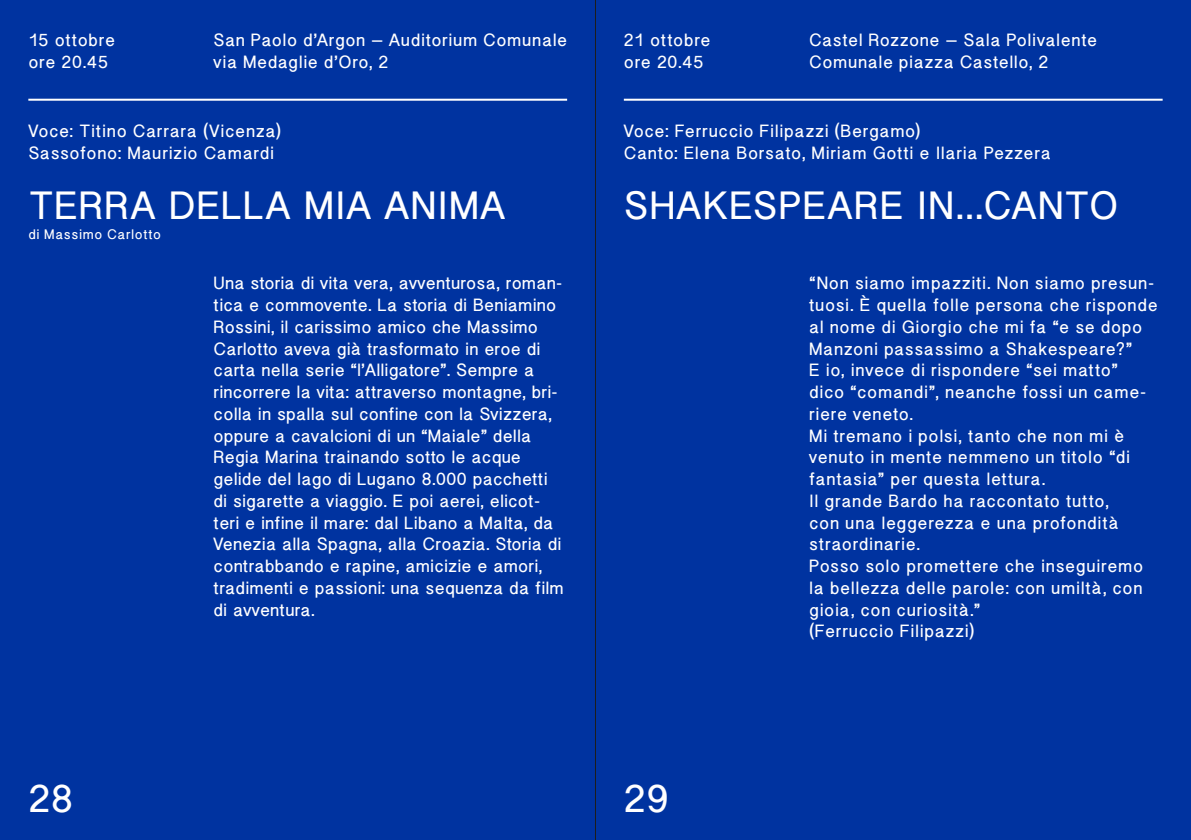
<style>
.page{position:relative;width:1191px;height:840px;background:#fff}
.page>*{position:absolute;margin:0;border:0;box-sizing:border-box;transform-origin:0 0}
.t1{font:700 40px "Boxer";letter-spacing:.035em;color:#fff}
.t2{font:700 18px/21.8px "Boxer";letter-spacing:.03em;color:#fff}
.t3{font:700 14px "Boxer";letter-spacing:.05em;color:#fff}
</style>
<div class="page">
<div style="left:0;top:0;width:595px;height:839px;background:#0033a0"></div>
<div style="left:595px;top:0;width:596px;height:839px;background:#0033a0"></div>
<hr style="left:624px;top:99px;width:538px;height:2px;background:#fff">
<hr style="left:28px;top:99px;width:539px;height:2px;background:#fff">
<hr style="left:595px;top:0;width:1px;height:839px;background:#1d1d1b">
<p class="t2" style="left:28px;top:29px;width:88px">15 ottobre ore 20.45</p>
<p class="t2" style="left:214px;top:29px;width:355px">San Paolo d’Argon – Auditorium Comunale via Medaglie d’Oro, 2</p>
<p class="t2" style="left:28px;top:120px;width:254px">Voce: Titino Carrara (Vicenza)<br>Sassofono: Maurizio Camardi</p>
<h1 class="t1" style="left:28px;top:181px;width:478px">TERRA DELLA MIA ANIMA</h1>
<p class="t3" style="left:28px;top:225px;width:134px">di Massimo Carlotto</p>
<p class="t2" style="left:214px;top:272px;width:352px">Una storia di vita vera, avventurosa, roman&shy;tica e commovente. La storia di Beniamino Rossini, il carissimo amico che Massimo Carlotto aveva già trasformato in eroe di carta nella serie “l’Alligatore”. Sempre a rincorrere la vita: attraverso montagne, bri&shy;colla in spalla sul confine con la Svizzera, oppure a cavalcioni di un “Maiale” della Regia Marina trainando sotto le acque gelide del lago di Lugano 8.000 pacchetti di sigarette a viaggio. E poi aerei, elicot&shy;teri e infine il mare: dal Libano a Malta, da Venezia alla Spagna, alla Croazia. Storia di contrabbando e rapine, amicizie e amori, tradimenti e passioni: una sequenza da film di avventura.</p>
<p class="t2" style="left:624px;top:29px;width:88px">21 ottobre ore 20.45</p>
<p class="t2" style="left:809px;top:29px;width:289px">Castel Rozzone – Sala Polivalente<br>Comunale piazza Castello, 2</p>
<p class="t2" style="left:624px;top:120px;width:428px">Voce: Ferruccio Filipazzi (Bergamo)<br>Canto: Elena Borsato, Miriam Gotti e Ilaria Pezzera</p>
<h1 class="t1" style="left:624px;top:181px;width:496px">SHAKESPEARE IN...CANTO</h1>
<p class="t2" style="left:809px;top:272px;width:350px">“Non siamo impazziti. Non siamo presun&shy;tuosi. È quella folle persona che risponde al nome di Giorgio che mi fa “e se dopo Manzoni passassimo a Shakespeare?”<br>E io, invece di rispondere “sei matto”<br>dico “comandi”, neanche fossi un came&shy;riere veneto.<br>Mi tremano i polsi, tanto che non mi è venuto in mente nemmeno un titolo “di fantasia” per questa lettura.<br>Il grande Bardo ha raccontato tutto,<br>con una leggerezza e una profondità straordinarie.<br>Posso solo promettere che inseguiremo la bellezza delle parole: con umiltà, con gioia, con curiosità.”<br>(Ferruccio Filipazzi)</p>
<h1 class="t1" style="left:28px;top:774px;width:47px">28</h1>
<h1 class="t1" style="left:624px;top:774px;width:47px">29</h1>
</div>
